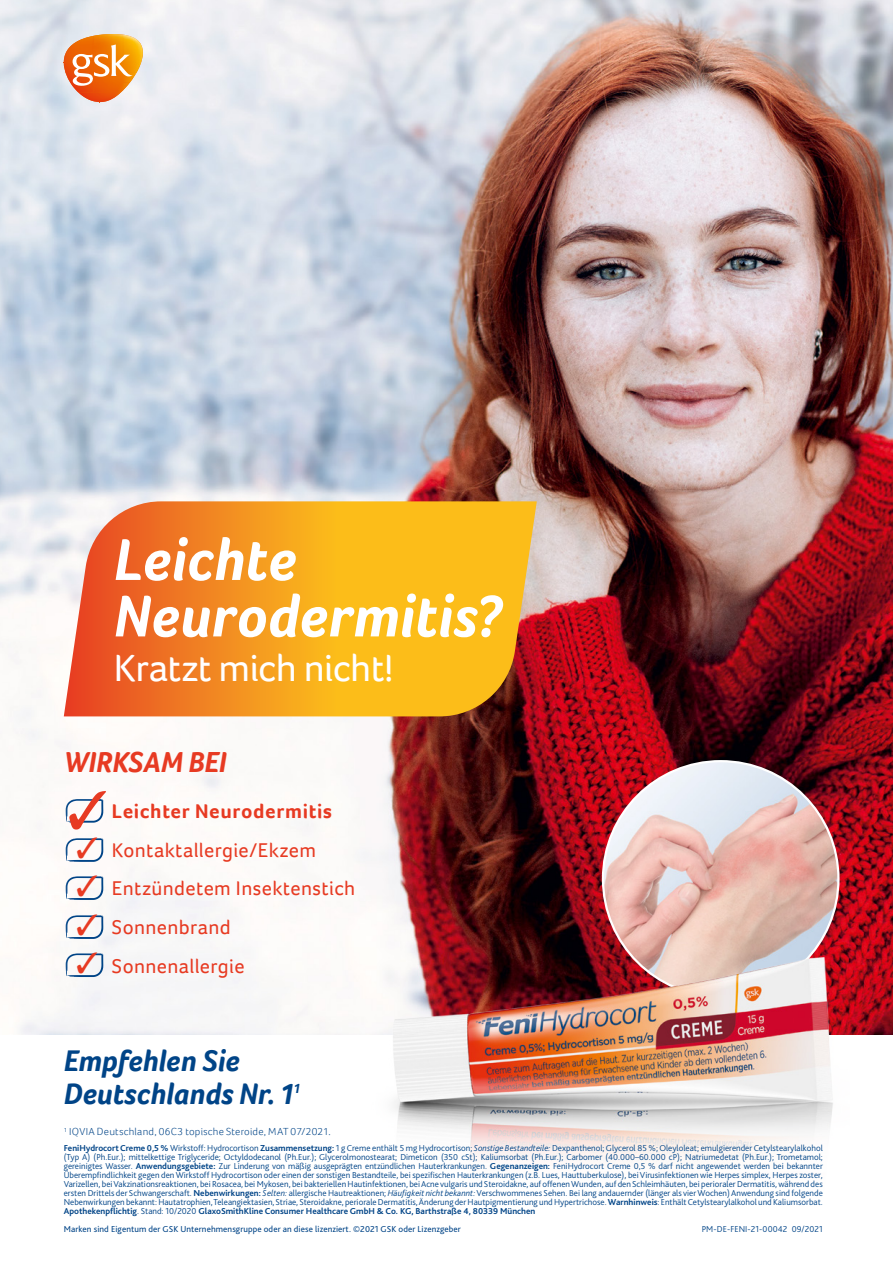
<style>
.page{position:relative;width:893px;height:1263px;background:#fff}
.page>*{position:absolute;margin:0;border:0;box-sizing:border-box;transform-origin:0 0}
.t1{font:italic 700 60.45px/56.4px "Foco";letter-spacing:.005em;color:#fff}
.t2{font:39px "Foco";letter-spacing:-.02em;color:#fff}
.t3{font:italic 700 30.6px/33px "Foco";color:#004487}
.t4{font:italic 700 29.7px "Foco";color:#e73a22}
.t5{font:20.4px/38.7px "Foco";letter-spacing:.015em;color:#e73a22}
.t6{font:700 20.4px "Foco";letter-spacing:.03em;color:#e73a22}
.t7{font:300 10.5px "Foco";letter-spacing:.025em;color:#004487}
.t8{font:300 9px/9px "Bliss 2";color:#004487;text-align:justify}
.t9{font:9px "Bliss 2";letter-spacing:.01em;color:#004487}
.s1{font-weight:700}
.s2{font-style:italic}
</style>
<div class="page">
<img style="left:0;top:0;width:893px;height:1034px">
<svg style="left:64px;top:501px;width:473px;height:215px;background:#f19b28"></svg>
<img style="left:603px;top:761px;width:235px;height:236px;border-radius:118px">
<img style="left:372px;top:939px;width:477px;height:220px">
<svg style="left:64px;top:34px;width:80px;height:69px"></svg>
<svg style="left:64px;top:837px;width:39px;height:63px"></svg>
<svg style="left:64px;top:790px;width:42px;height:39px"></svg>
<svg style="left:64px;top:914px;width:39px;height:63px"></svg>
<h1 class="t1" style="left:114px;top:531px;width:390px">Leichte<br>Neurodermitis?</h1>
<h2 class="t2" style="left:114px;top:642px;width:281px">Kratzt mich nicht!</h2>
<h3 class="t4" style="left:64px;top:743px;width:164px">WIRKSAM BEI</h3>
<h3 class="t6" style="left:112px;top:798px;width:222px">Leichter Neurodermitis</h3>
<h3 class="t5" style="left:112px;top:830px;width:245px">Kontaktallergie/Ekzem<br>Entzündetem Insektenstich<br>Sonnenbrand<br>Sonnenallergie</h3>
<h3 class="t3" style="left:64px;top:1044px;width:239px">Empfehlen Sie<br>Deutschlands Nr. 1<sup>1</sup></h3>
<p class="t7" style="left:64px;top:1125px;width:269px"><sup>1</sup> IQVIA Deutschland, 06C3 topische Steroide, MAT 07/2021.</p>
<p class="t8" style="left:64px;top:1143px;width:761px"><span class="s1">FeniHydrocort Creme 0,5 %</span> Wirkstoff: Hydrocortison <span class="s1">Zusammensetzung:</span> 1 g Creme enthält 5 mg Hydrocortison; <span class="s2">Sonstige Bestandteile:</span> Dexpanthenol; Glycerol 85 %; Oleyloleat; emulgierender Cetylstearylalkohol (Typ A) (Ph.Eur.); mittelkettige Triglyceride; Octyldodecanol (Ph.Eur.); Glycerolmonostearat; Dimeticon (350 cSt); Kaliumsorbat (Ph.Eur.); Carbomer (40.000–60.000 cP); Natriumedetat (Ph.Eur.); Trometamol; gereinigtes Wasser. <span class="s1">Anwendungsgebiete:</span> Zur Linderung von mäßig ausgeprägten entzündlichen Hauterkrankungen. <span class="s1">Gegenanzeigen:</span> FeniHydrocort Creme 0,5 % darf nicht angewendet werden bei bekannter Überempfindlichkeit gegen den Wirkstoff Hydrocortison oder einen der sonstigen Bestandteile, bei spezifischen Hauterkrankungen (z.B. Lues, Hauttuberkulose), bei Virusinfektionen wie Herpes simplex, Herpes zoster, Varizellen, bei Vakzinationsreaktionen, bei Rosacea, bei Mykosen, bei bakteriellen Hautinfektionen, bei Acne vulgaris und Steroidakne, auf offenen Wunden, auf den Schleimhäuten, bei perioraler Dermatitis, während des ersten Drittels der Schwangerschaft. <span class="s1">Nebenwirkungen:</span> <span class="s2">Selten:</span> allergische Hautreaktionen; <span class="s2">Häufigkeit nicht bekannt:</span> Verschwommenes Sehen. Bei lang andauernder (länger als vier Wochen) Anwendung sind folgende Nebenwirkungen bekannt: Hautatrophien, Teleangiektasien, Striae, Steroidakne, periorale Dermatitis, Änderung der Hautpigmentierung und Hypertrichose. <span class="s1">Warnhinweis</span>: Enthält Cetylstearylalkohol und Kaliumsorbat.<br><span class="s1">Apothekenpflichtig</span>. Stand: 10/2020 <span class="s1">GlaxoSmithKline Consumer Healthcare GmbH &amp; Co. KG, Barthstraße 4, 80339 München</span></p>
<p class="t9" style="left:64px;top:1223px;width:399px">Marken sind Eigentum der GSK Unternehmensgruppe oder an diese lizenziert. ©2021 GSK oder Lizenzgeber</p>
<p class="t8" style="left:702px;top:1224px;width:123px">PM-DE-FENI-21-00042 09/2021</p>
</div>
